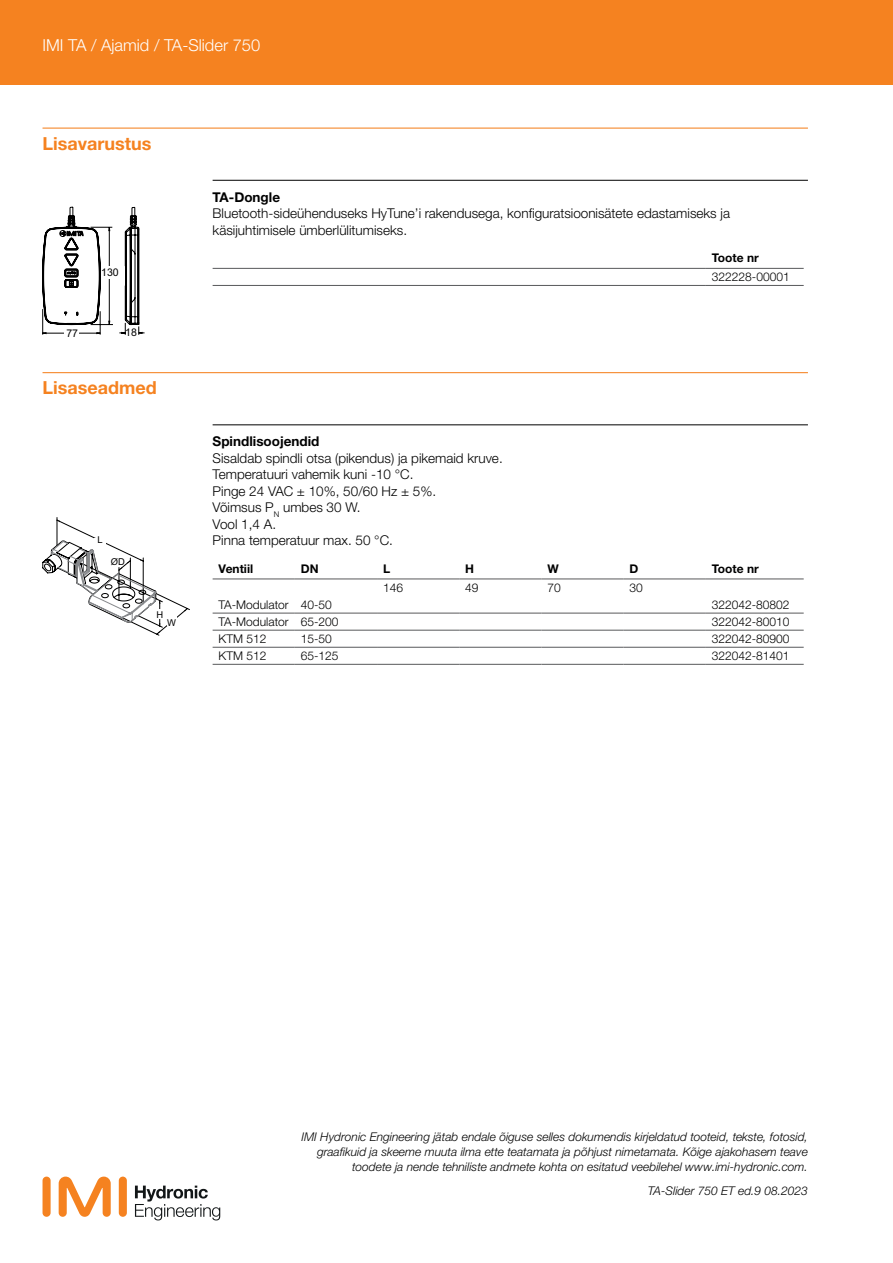
<style>
.page{position:relative;width:893px;height:1263px;background:#fff}
.page>*{position:absolute;margin:0;border:0;box-sizing:border-box;transform-origin:0 0}
.t1{font:700 18px "Helvetica Neue LTW1 G";color:#f58220}
.t2{font:300 16.5px "Helvetica Neue LTW1 G";color:#fff}
.t3{font:300 13.5px/16.5px "Helvetica Neue LTW1 G";color:#000}
.t4{font:700 13.5px "Helvetica Neue LTW1 G";color:#000}
.t5{font:italic 300 12px/15px "Helvetica Neue LTW1 G";color:#000;text-align:right}
.t6{font:300 12px "Helvetica Neue LTW1 G";color:#000}
.t7{font:700 12px "Helvetica Neue LTW1 G";color:#000}
.t8{font:10.65px "Arial";color:#000}
.t9{font:9.45px "Arial";color:#000}
</style>
<div class="page">
<div style="left:119px;top:1176px;width:8px;height:41px;background:#f58220;border-radius:4px"></div>
<div style="left:43px;top:1176px;width:8px;height:41px;background:#f58220;border-radius:4px"></div>
<svg style="left:59px;top:1176px;width:52px;height:41px"></svg>
<svg style="left:135px;top:1185px;width:85px;height:35px"></svg>
<div style="left:0;top:0;width:893px;height:85px;background:#f58220"></div>
<hr style="left:43px;top:128px;width:765px;height:1px;background:#f58220">
<hr style="left:213px;top:180px;width:595px;height:1px;background:#000">
<hr style="left:43px;top:372px;width:765px;height:1px;background:#f58220">
<hr style="left:213px;top:424px;width:595px;height:1px;background:#000">
<hr style="left:213px;top:268px;width:493px;height:1px;background:#58595b">
<hr style="left:213px;top:285px;width:493px;height:1px;background:#58595b">
<hr style="left:706px;top:268px;width:98px;height:1px;background:#58595b">
<hr style="left:706px;top:285px;width:98px;height:1px;background:#58595b">
<hr style="left:213px;top:579px;width:82px;height:1px;background:#58595b">
<hr style="left:295px;top:579px;width:82px;height:1px;background:#58595b">
<hr style="left:377px;top:579px;width:82px;height:1px;background:#58595b">
<hr style="left:459px;top:579px;width:82px;height:1px;background:#58595b">
<hr style="left:541px;top:579px;width:83px;height:1px;background:#58595b">
<hr style="left:624px;top:579px;width:82px;height:1px;background:#58595b">
<hr style="left:706px;top:579px;width:98px;height:1px;background:#58595b">
<hr style="left:213px;top:613px;width:82px;height:1px;background:#58595b">
<hr style="left:295px;top:613px;width:82px;height:1px;background:#58595b">
<hr style="left:377px;top:613px;width:82px;height:1px;background:#58595b">
<hr style="left:459px;top:613px;width:82px;height:1px;background:#58595b">
<hr style="left:541px;top:613px;width:83px;height:1px;background:#58595b">
<hr style="left:624px;top:613px;width:82px;height:1px;background:#58595b">
<hr style="left:706px;top:613px;width:98px;height:1px;background:#58595b">
<hr style="left:213px;top:630px;width:82px;height:1px;background:#58595b">
<hr style="left:295px;top:630px;width:82px;height:1px;background:#58595b">
<hr style="left:377px;top:630px;width:82px;height:1px;background:#58595b">
<hr style="left:459px;top:630px;width:82px;height:1px;background:#58595b">
<hr style="left:541px;top:630px;width:83px;height:1px;background:#58595b">
<hr style="left:624px;top:630px;width:82px;height:1px;background:#58595b">
<hr style="left:706px;top:630px;width:98px;height:1px;background:#58595b">
<hr style="left:213px;top:647px;width:82px;height:1px;background:#58595b">
<hr style="left:213px;top:664px;width:82px;height:1px;background:#58595b">
<hr style="left:295px;top:647px;width:82px;height:1px;background:#58595b">
<hr style="left:295px;top:664px;width:82px;height:1px;background:#58595b">
<hr style="left:377px;top:647px;width:82px;height:1px;background:#58595b">
<hr style="left:377px;top:664px;width:82px;height:1px;background:#58595b">
<hr style="left:459px;top:647px;width:82px;height:1px;background:#58595b">
<hr style="left:459px;top:664px;width:82px;height:1px;background:#58595b">
<hr style="left:541px;top:647px;width:83px;height:1px;background:#58595b">
<hr style="left:541px;top:664px;width:83px;height:1px;background:#58595b">
<hr style="left:624px;top:647px;width:82px;height:1px;background:#58595b">
<hr style="left:624px;top:664px;width:82px;height:1px;background:#58595b">
<hr style="left:706px;top:647px;width:98px;height:1px;background:#58595b">
<hr style="left:706px;top:664px;width:98px;height:1px;background:#58595b">
<svg style="left:43px;top:207px;width:102px;height:128px"></svg>
<svg style="left:43px;top:517px;width:147px;height:118px"></svg>
<div style="left:94px;top:538px;width:12px;height:5px;background:#fff"></div>
<div style="left:156px;top:609px;width:8px;height:10px;background:#fff"></div>
<div style="left:167px;top:616px;width:10px;height:10px;background:#fff"></div>
<h2 class="t2" style="left:43px;top:35px;width:219px">IMI TA / Ajamid / TA-Slider 750</h2>
<h1 class="t1" style="left:43px;top:132px;width:111px">Lisavarustus</h1>
<p class="t8" style="left:66px;top:326px;width:13px">77</p>
<p class="t8" style="left:101px;top:265px;width:19px">130</p>
<p class="t8" style="left:125px;top:326px;width:13px">18</p>
<h1 class="t1" style="left:43px;top:377px;width:116px">Lisaseadmed</h1>
<p class="t9" style="left:98px;top:534px;width:7px">L</p>
<p class="t9" style="left:111px;top:556px;width:16px">ØD</p>
<p class="t9" style="left:156px;top:608px;width:8px">H</p>
<p class="t9" style="left:167px;top:616px;width:10px">W</p>
<p class="t4" style="left:213px;top:189px;width:69px">TA-Dongle</p>
<p class="t3" style="left:213px;top:205px;width:519px">Bluetooth-sideühenduseks HyTune’i rakendusega, konfiguratsioonisätete edastamiseks ja käsijuhtimisele ümberlülitumiseks.</p>
<p class="t7" style="left:712px;top:250px;width:48px">Toote nr</p>
<p class="t6" style="left:712px;top:270px;width:79px">322228-00001</p>
<p class="t4" style="left:213px;top:433px;width:108px">Spindlisoojendid</p>
<p class="t3" style="left:213px;top:450px;width:292px">Sisaldab spindli otsa (pikendus) ja pikemaid kruve.<br>Temperatuuri vahemik kuni -10 °C.<br>Pinge 24 VAC ± 10%, 50/60 Hz ± 5%.<br>Võimsus P<sub>N</sub> umbes 30 W.<br>Vool 1,4 A.<br>Pinna temperatuur max. 50 °C.</p>
<p class="t7" style="left:219px;top:561px;width:36px">Ventiil</p>
<p class="t7" style="left:301px;top:561px;width:19px">DN</p>
<p class="t7" style="left:383px;top:561px;width:9px">L</p>
<p class="t7" style="left:465px;top:561px;width:10px">H</p>
<p class="t7" style="left:547px;top:561px;width:13px">W</p>
<p class="t7" style="left:630px;top:561px;width:10px">D</p>
<p class="t7" style="left:712px;top:561px;width:48px">Toote nr</p>
<p class="t6" style="left:383px;top:580px;width:22px">146</p>
<p class="t6" style="left:465px;top:580px;width:15px">49</p>
<p class="t6" style="left:547px;top:580px;width:15px">70</p>
<p class="t6" style="left:630px;top:580px;width:15px">30</p>
<p class="t6" style="left:219px;top:597px;width:115px">TA-Modulator 40-50</p>
<p class="t6" style="left:712px;top:597px;width:79px">322042-80802</p>
<p class="t6" style="left:219px;top:614px;width:121px">TA-Modulator 65-200</p>
<p class="t6" style="left:712px;top:614px;width:79px">322042-80010</p>
<p class="t6" style="left:219px;top:631px;width:49px">KTM 512</p>
<p class="t6" style="left:301px;top:631px;width:33px">15-50</p>
<p class="t6" style="left:712px;top:631px;width:79px">322042-80900</p>
<p class="t6" style="left:218px;top:648px;width:49px">KTM 512</p>
<p class="t6" style="left:301px;top:648px;width:39px">65-125</p>
<p class="t6" style="left:712px;top:648px;width:79px">322042-81401</p>
<p class="t5" style="left:301px;top:1129px;width:508px">IMI Hydronic Engineering jätab endale õiguse selles dokumendis kirjeldatud tooteid, tekste, fotosid, graafikuid ja skeeme muuta ilma ette teatamata ja põhjust nimetamata. Kõige ajakohasem teave toodete ja nende tehniliste andmete kohta on esitatud veebilehel www.imi-hydronic.com.</p>
<p class="t5" style="left:648px;top:1183px;width:162px">TA-Slider 750 ET ed.9 08.2023</p>
</div>
